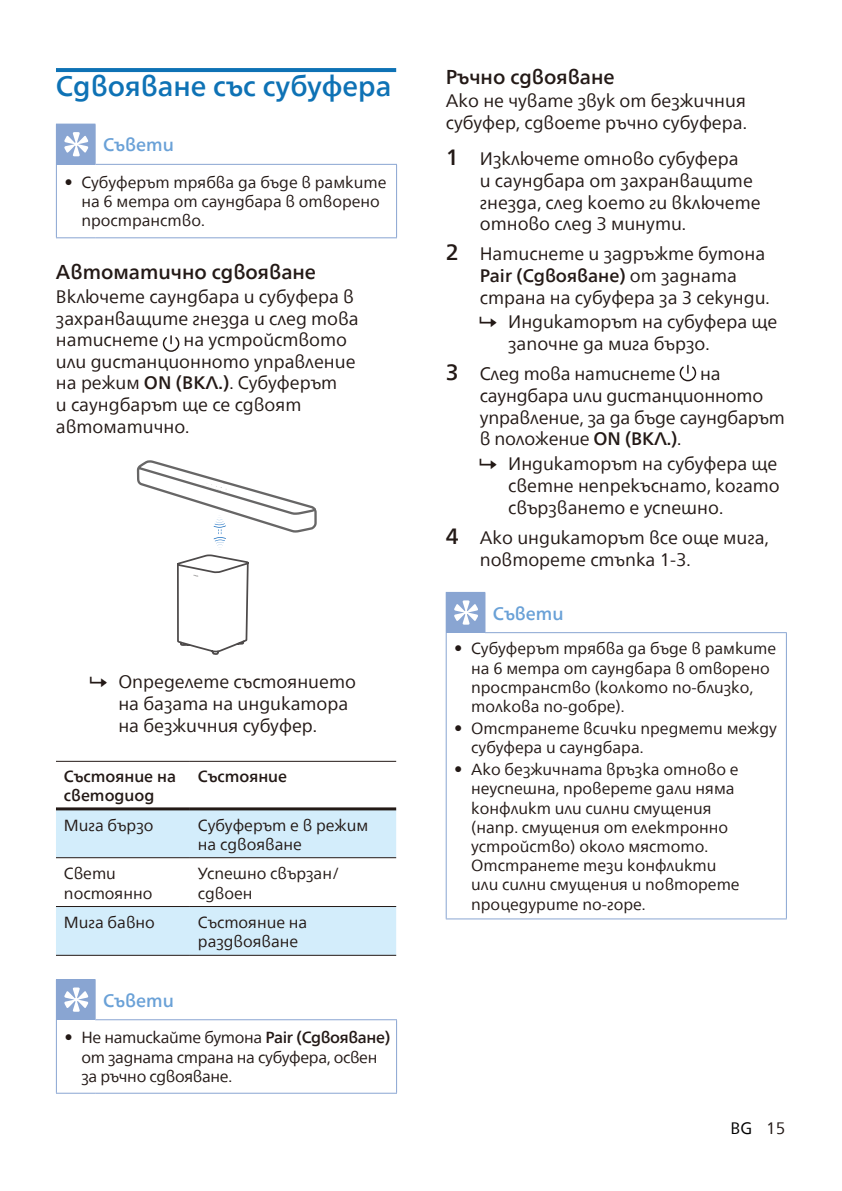
<style>
.page{position:relative;width:842px;height:1191px;background:#fff}
.page>*{position:absolute;margin:0;border:0;box-sizing:border-box;transform-origin:0 0}
.heading2{font:500 28px "Neue Frutiger World";color:#0e72b5}
.heading4{font:500 20px "Neue Frutiger World";color:#231916}
.Body_Text_9{font:18px/21.6px "Neue Frutiger World";color:#231916}
.notes-caption-paragr{font:500 18px "Neue Frutiger World";color:#6aa1d7}
.t1{font:16.4px "Neue Frutiger World";color:#000}
.Table_text_8{font:16px/19.2px "Neue Frutiger World";color:#231916}
.Table_text_8-2{font:16px/19.2px "Neue Frutiger World";letter-spacing:-.02em;color:#231916}
.Table_text-_Medium_8{font:500 16px/19.2px "Neue Frutiger World";color:#231916}
.s1{font-size:17px}
.s2{font-weight:500}
.s3{font-weight:500;font-size:22px}
.s4{color:#231916}
</style>
<div class="page">
<hr style="left:56px;top:68px;width:340px;height:4px;background:#0e72b5">
<div style="left:56px;top:124px;width:39px;height:40px;background:#89a5d2"></div>
<hr style="left:396px;top:165px;width:1px;height:72px;background:#89a5d2">
<hr style="left:56px;top:164px;width:1px;height:73px;background:#89a5d2">
<hr style="left:56px;top:237px;width:39px;height:1px;background:#89a5d2">
<hr style="left:95px;top:237px;width:302px;height:1px;background:#89a5d2">
<hr style="left:95px;top:164px;width:302px;height:1px;background:#89a5d2">
<hr style="left:95px;top:124px;width:1px;height:40px;background:#89a5d2">
<svg style="left:64px;top:132px;width:24px;height:24px"></svg>
<svg style="left:163px;top:335px;width:16px;height:17px"></svg>
<svg style="left:137px;top:460px;width:180px;height:195px"></svg>
<svg style="left:56px;top:810px;width:340px;height:144px;fill:#d3edfb"></svg>
<hr style="left:56px;top:857px;width:134px;height:1px;background:#231916">
<hr style="left:190px;top:857px;width:206px;height:1px;background:#231916">
<hr style="left:56px;top:906px;width:134px;height:1px;background:#231916">
<hr style="left:190px;top:906px;width:206px;height:1px;background:#231916">
<hr style="left:56px;top:954px;width:134px;height:1px;background:#231916">
<hr style="left:190px;top:954px;width:206px;height:1px;background:#231916">
<hr style="left:56px;top:761px;width:134px;height:1px;background:#231916">
<hr style="left:190px;top:761px;width:206px;height:1px;background:#231916">
<hr style="left:56px;top:807px;width:134px;height:3px;background:#231916">
<hr style="left:190px;top:807px;width:206px;height:3px;background:#231916">
<div style="left:56px;top:979px;width:39px;height:40px;background:#89a5d2"></div>
<hr style="left:396px;top:1020px;width:1px;height:72px;background:#89a5d2">
<hr style="left:56px;top:1019px;width:1px;height:73px;background:#89a5d2">
<hr style="left:56px;top:1092px;width:39px;height:1px;background:#89a5d2">
<hr style="left:95px;top:1092px;width:302px;height:1px;background:#89a5d2">
<hr style="left:95px;top:1019px;width:302px;height:1px;background:#89a5d2">
<hr style="left:95px;top:979px;width:1px;height:40px;background:#89a5d2">
<svg style="left:64px;top:987px;width:24px;height:24px"></svg>
<svg style="left:680px;top:365px;width:16px;height:16px"></svg>
<div style="left:446px;top:592px;width:39px;height:40px;background:#89a5d2"></div>
<hr style="left:786px;top:633px;width:1px;height:285px;background:#89a5d2">
<hr style="left:446px;top:632px;width:1px;height:286px;background:#89a5d2">
<hr style="left:485px;top:632px;width:302px;height:1px;background:#89a5d2">
<hr style="left:446px;top:918px;width:39px;height:1px;background:#89a5d2">
<hr style="left:485px;top:918px;width:302px;height:1px;background:#89a5d2">
<hr style="left:485px;top:592px;width:1px;height:40px;background:#89a5d2">
<svg style="left:454px;top:600px;width:24px;height:24px"></svg>
<p class="heading2" style="left:56px;top:63px;width:337px">Сдвояване със субуфера</p>
<p class="notes-caption-paragr" style="left:103px;top:130px;width:72px">Съвети</p>
<p class="Table_text_8" style="left:81px;top:173px;width:307px;text-indent:-17px"><span class="s1">•</span> Субуферът трябва да бъде в рамките на 6 метра от саундбара в отворено пространство.</p>
<p class="heading4" style="left:56px;top:255px;width:262px">Автоматично сдвояване</p>
<p class="Body_Text_9" style="left:56px;top:286px;width:304px">Включете саундбара и субуфера в захранващите гнезда и след това натиснете</p>
<p class="Body_Text_9" style="left:56px;top:329px;width:301px;text-indent:128px">на устройството или дистанционното управление на режим <span class="s2">ON (ВКЛ.)</span>. Субуферът<br>и саундбарът ще се сдвоят автоматично.</p>
<p class="Body_Text_9" style="left:118px;top:671px;width:239px">Определете състоянието на базата на индикатора на безжичния субуфер.</p>
<p class="Table_text-_Medium_8" style="left:64px;top:766px;width:114px">Състояние на светодиод</p>
<p class="Table_text-_Medium_8" style="left:198px;top:766px;width:91px">Състояние</p>
<p class="Table_text_8" style="left:64px;top:815px;width:91px">Мига бързо</p>
<p class="Table_text_8" style="left:198px;top:815px;width:172px">Субуферът е в режим на сдвояване</p>
<p class="Table_text_8" style="left:64px;top:864px;width:90px">Свети постоянно</p>
<p class="Table_text_8" style="left:198px;top:864px;width:143px">Успешно свързан/ сдвоен</p>
<p class="Table_text_8" style="left:64px;top:913px;width:92px">Мига бавно</p>
<p class="Table_text_8" style="left:198px;top:913px;width:111px">Състояние на раздвояване</p>
<p class="notes-caption-paragr" style="left:103px;top:985px;width:72px">Съвети</p>
<p class="Table_text_8-2" style="left:81px;top:1028px;width:310px;text-indent:-17px"><span class="s1">•</span> Не натискайте бутона <span class="s2">Pair (Сдвояване) </span>от задната страна на субуфера, освен за ръчно сдвояване.</p>
<p class="heading4" style="left:446px;top:60px;width:170px">Ръчно сдвояване</p>
<p class="Body_Text_9" style="left:446px;top:90px;width:303px">Ако не чувате звук от безжичния субуфер, сдвоете ръчно субуфера.</p>
<p class="Body_Text_9" style="left:480px;top:148px;width:282px;text-indent:-34px"><span class="s3">1</span> Изключете отново субуфера<br>и саундбара от захранващите гнезда, след което ги включете отново след 3 минути.</p>
<p class="Body_Text_9" style="left:480px;top:243px;width:292px;text-indent:-34px"><span class="s3">2</span> Натиснете и задръжте бутона<br><span class="s2">Pair (Сдвояване)</span> от задната страна на субуфера за 3 секунди.</p>
<p class="Body_Text_9" style="left:508px;top:311px;width:271px">Индикаторът на субуфера ще започне да мига бързо.</p>
<p class="Body_Text_9" style="left:446px;top:364px;width:231px"><span class="s3">3</span> След това натиснете</p>
<p class="Body_Text_9" style="left:480px;top:364px;width:307px;text-indent:220px">на саундбара или дистанционното управление, за да бъде саундбарът в положение <span class="s2">ON (ВКЛ.)</span>.</p>
<p class="Body_Text_9" style="left:508px;top:453px;width:273px">Индикаторът на субуфера ще светне непрекъснато, когато свързването е успешно.</p>
<p class="Body_Text_9" style="left:480px;top:527px;width:291px;text-indent:-34px"><span class="s3">4</span> Ако индикаторът все още мига, повторете стъпка 1-3.</p>
<p class="notes-caption-paragr" style="left:493px;top:598px;width:72px">Съвети</p>
<p class="Table_text_8" style="left:471px;top:639px;width:307px;text-indent:-17px"><span class="s1">•</span> Субуферът трябва да бъде в рамките на 6 метра от саундбара в отворено пространство (колкото по-близко, толкова по-добре).</p>
<p class="Table_text_8" style="left:471px;top:719px;width:307px;text-indent:-17px"><span class="s1">•</span> Отстранете всички предмети между субуфера и саундбара.</p>
<p class="Table_text_8" style="left:471px;top:760px;width:270px;text-indent:-17px"><span class="s1">•</span> Ако безжичната връзка отново е неуспешна, проверете дали няма конфликт или силни смущения (напр. смущения от електронно устройство) около мястото.<br>Отстранете тези конфликти или силни смущения и повторете процедурите по-горе.</p>
<p class="t1" style="left:730px;top:1115px;width:56px">BG <span class="s4">15</span></p>
</div>
